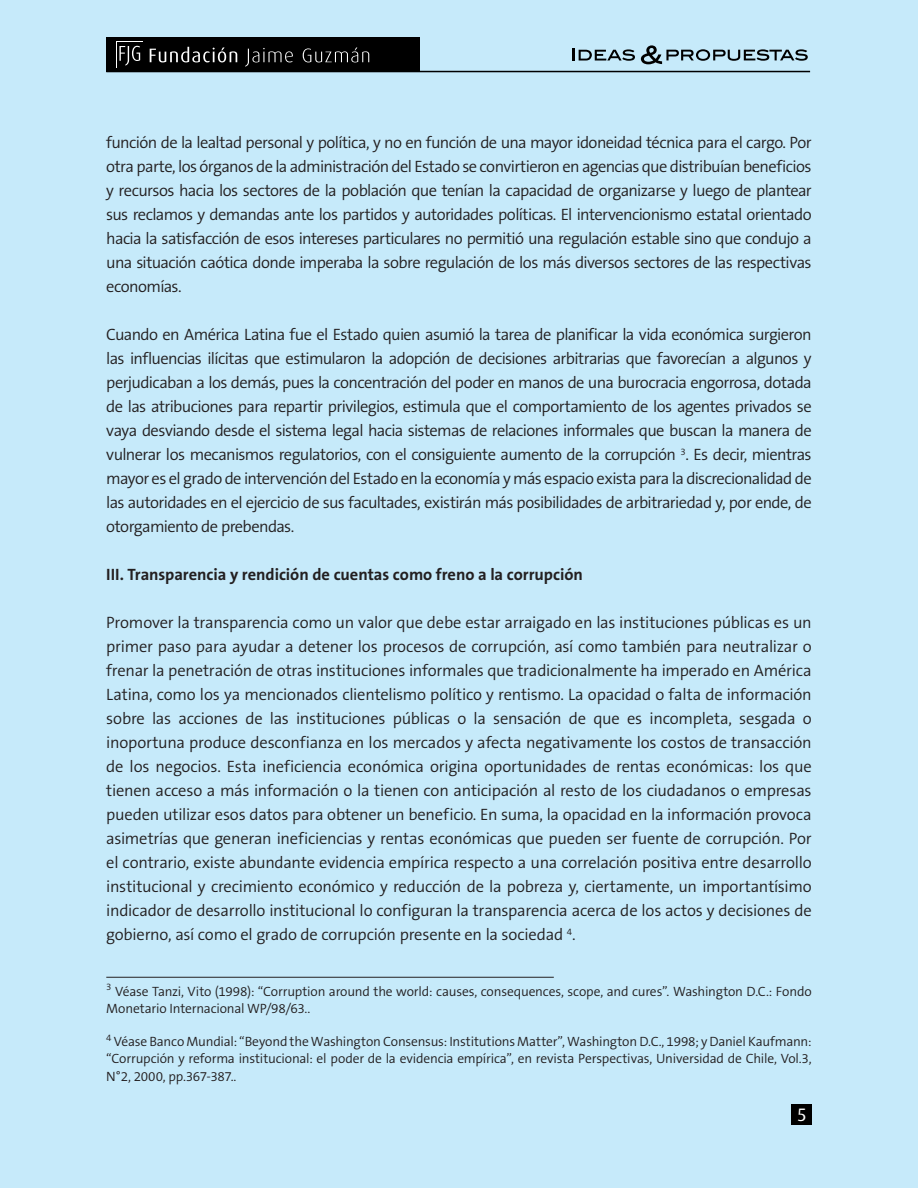
<style>
.page{position:relative;width:918px;height:1188px;background:#c6eafa}
.page>*{position:absolute;margin:0;border:0;box-sizing:border-box;transform-origin:0 0}
.t1{font:18px "Dax";color:#fff}
.t2{font:300 16.5px/24px "The Sans B4";letter-spacing:-.03em;color:#231f20;text-align:justify}
.t3{font:700 16.5px "The Sans B7";letter-spacing:-.005em;color:#231f20}
.t4{font:300 13.5px/17.2px "The Sans B4";letter-spacing:-.01em;color:#231f20}
</style>
<div class="page">
<svg style="left:573px;top:48px;width:62px;height:13px"></svg>
<svg style="left:641px;top:45px;width:167px;height:19px"></svg>
<hr style="left:106px;top:71px;width:704px;height:1px;background:#000">
<div style="left:106px;top:37px;width:313px;height:35px;background:#000"></div>
<svg style="left:116px;top:41px;width:27px;height:27px"></svg>
<div style="left:117px;top:42px;width:26px;height:25px;background:#000"></div>
<svg style="left:119px;top:46px;width:21px;height:20px"></svg>
<svg style="left:150px;top:47px;width:219px;height:20px"></svg>
<div style="left:792px;top:1104px;width:20px;height:20px;background:#000"></div>
<hr style="left:106px;top:977px;width:448px;height:1px;background:#231f20">
<p class="t2" style="left:106px;top:131px;width:707px">función de la lealtad personal y política, y no en función de una mayor idoneidad técnica para el cargo. Por otra parte, los órganos de la administración del Estado se convirtieron en agencias que distribuían beneficios y recursos hacia los sectores de la población que tenían la capacidad de organizarse y luego de plantear sus reclamos y demandas ante los partidos y autoridades políticas. El intervencionismo estatal orientado hacia la satisfacción de esos intereses particulares no permitió una regulación estable sino que condujo a una situación caótica donde imperaba la sobre regulación de los más diversos sectores de las respectivas economías.</p>
<p class="t2" style="left:106px;top:323px;width:707px">Cuando en América Latina fue el Estado quien asumió la tarea de planificar la vida económica surgieron las influencias ilícitas que estimularon la adopción de decisiones arbitrarias que favorecían a algunos y perjudicaban a los demás, pues la concentración del poder en manos de una burocracia engorrosa, dotada de las atribuciones para repartir privilegios, estimula que el comportamiento de los agentes privados se vaya desviando desde el sistema legal hacia sistemas de relaciones informales que buscan la manera de vulnerar los mecanismos regulatorios, con el consiguiente aumento de la corrupción <sup>3</sup>. Es decir, mientras mayor es el grado de intervención del Estado en la economía y más espacio exista para la discrecionalidad de las autoridades en el ejercicio de sus facultades, existirán más posibilidades de arbitrariedad y, por ende, de otorgamiento de prebendas.</p>
<p class="t3" style="left:106px;top:566px;width:478px">III. Transparencia y rendición de cuentas como freno a la corrupción</p>
<p class="t2" style="left:106px;top:611px;width:707px">Promover la transparencia como un valor que debe estar arraigado en las instituciones públicas es un primer paso para ayudar a detener los procesos de corrupción, así como también para neutralizar o frenar la penetración de otras instituciones informales que tradicionalmente ha imperado en América Latina, como los ya mencionados clientelismo político y rentismo. La opacidad o falta de información sobre las acciones de las instituciones públicas o la sensación de que es incompleta, sesgada o inoportuna produce desconfianza en los mercados y afecta negativamente los costos de transacción de los negocios. Esta ineficiencia económica origina oportunidades de rentas económicas: los que tienen acceso a más información o la tienen con anticipación al resto de los ciudadanos o empresas pueden utilizar esos datos para obtener un beneficio. En suma, la opacidad en la información provoca asimetrías que generan ineficiencias y rentas económicas que pueden ser fuente de corrupción. Por el contrario, existe abundante evidencia empírica respecto a una correlación positiva entre desarrollo institucional y crecimiento económico y reducción de la pobreza y, ciertamente, un importantísimo indicador de desarrollo institucional lo configuran la transparencia acerca de los actos y decisiones de gobierno, así como el grado de corrupción presente en la sociedad <sup>4</sup>.</p>
<p class="t4" style="left:106px;top:983px;width:707px"><sup>3</sup> Véase Tanzi, Vito (1998): “Corruption around the world: causes, consequences, scope, and cures”. Washington D.C.: Fondo<br>Monetario Internacional WP/98/63..</p>
<p class="t4" style="left:106px;top:1033px;width:707px;text-align:justify"><sup>4</sup> Véase Banco Mundial: “Beyond the Washington Consensus: Institutions Matter”, Washington D.C., 1998; y Daniel Kaufmann: “Corrupción y reforma institucional: el poder de la evidencia empírica”, en revista Perspectivas, Universidad de Chile, Vol.3, N°2, 2000, pp.367-387..</p>
<p class="t1" style="left:797px;top:1104px;width:11px">5</p>
</div>
